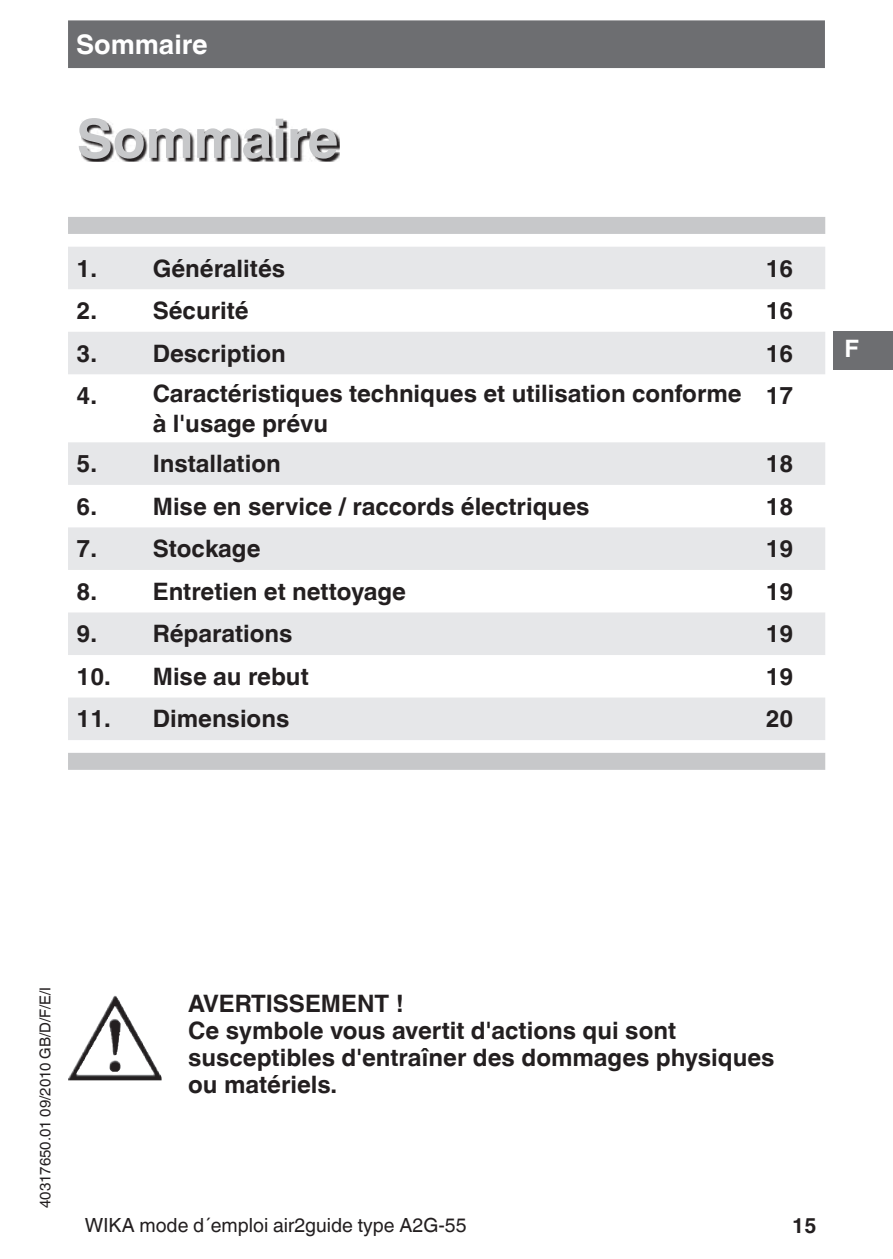
<style>
.page{position:relative;width:893px;height:1259px;background:#fff}
.page>*{position:absolute;margin:0;border:0;box-sizing:border-box;transform-origin:0 0}
.t1{font:700 54px "Helvetica World";letter-spacing:-.005em;color:#c7c8ca}
.t2{font:700 27px "Helvetica World";color:#fff}
.t3{font:700 24px/27px "Helvetica World";color:#231f20}
.t4{font:700 24px "Helvetica World";color:#fff}
.t5{font:700 21px "Helvetica World";color:#231f20}
.t6{font:19.5px "Helvetica World";color:#231f20}
.t7{font:15px "Helvetica World";color:#231f20}
</style>
<div class="page">
<div style="left:68px;top:20px;width:757px;height:48px;background:#6d6e71;border:3px solid #6d6e71"></div>
<div style="left:833px;top:331px;width:60px;height:38px;background:#6d6e71"></div>
<img style="left:68px;top:995px;width:94px;height:85px">
<svg style="left:68px;top:217px;width:757px;height:553px;fill:#c7c8ca"></svg>
<svg style="left:68px;top:247px;width:757px;height:493px;fill:#e6e7e9"></svg>
<svg style="left:82px;top:121px;width:258px;height:41px"></svg>
<p class="t2" style="left:76px;top:29px;width:133px">Sommaire</p>
<h1 class="t1" style="left:77px;top:108px;width:263px">Sommaire</h1>
<p class="t3" style="left:77px;top:255px;width:210px">1. Généralités</p>
<p class="t3" style="left:766px;top:255px;width:29px">16</p>
<p class="t3" style="left:77px;top:297px;width:174px">2. Sécurité</p>
<p class="t3" style="left:766px;top:297px;width:29px">16</p>
<p class="t3" style="left:77px;top:340px;width:211px">3. Description</p>
<p class="t3" style="left:766px;top:340px;width:29px">16</p>
<p class="t3" style="left:153px;top:379px;width:590px;line-height:30px;text-indent:-76px">4. Caractéristiques techniques et utilisation conforme à l'usage prévu</p>
<p class="t3" style="left:766px;top:382px;width:29px">17</p>
<p class="t3" style="left:77px;top:450px;width:206px">5. Installation</p>
<p class="t3" style="left:766px;top:450px;width:29px">18</p>
<p class="t3" style="left:77px;top:493px;width:514px">6. Mise en service / raccords électriques</p>
<p class="t3" style="left:766px;top:493px;width:29px">18</p>
<p class="t3" style="left:77px;top:535px;width:185px">7. Stockage</p>
<p class="t3" style="left:766px;top:535px;width:29px">19</p>
<p class="t3" style="left:77px;top:578px;width:331px">8. Entretien et nettoyage</p>
<p class="t3" style="left:766px;top:578px;width:29px">19</p>
<p class="t3" style="left:77px;top:620px;width:218px">9. Réparations</p>
<p class="t3" style="left:766px;top:620px;width:29px">19</p>
<p class="t3" style="left:77px;top:663px;width:234px">10. Mise au rebut</p>
<p class="t3" style="left:766px;top:663px;width:29px">19</p>
<p class="t3" style="left:77px;top:705px;width:214px">11. Dimensions</p>
<p class="t3" style="left:766px;top:705px;width:29px">20</p>
<p class="t4" style="left:844px;top:339px;width:16px">F</p>
<p class="t7" style="left:39px;top:1208px;width:222px;rotate:-90deg">40317650.01 09/2010 GB/D/F/E/I</p>
<p class="t3" style="left:188px;top:990px;width:588px">AVERTISSEMENT !<br>Ce symbole vous avertit d'actions qui sont susceptibles d'entraîner des dommages physiques ou matériels.</p>
<p class="t6" style="left:85px;top:1217px;width:383px">WIKA mode d´emploi air2guide type A2G-55</p>
<p class="t5" style="left:792px;top:1213px;width:26px">15</p>
</div>
